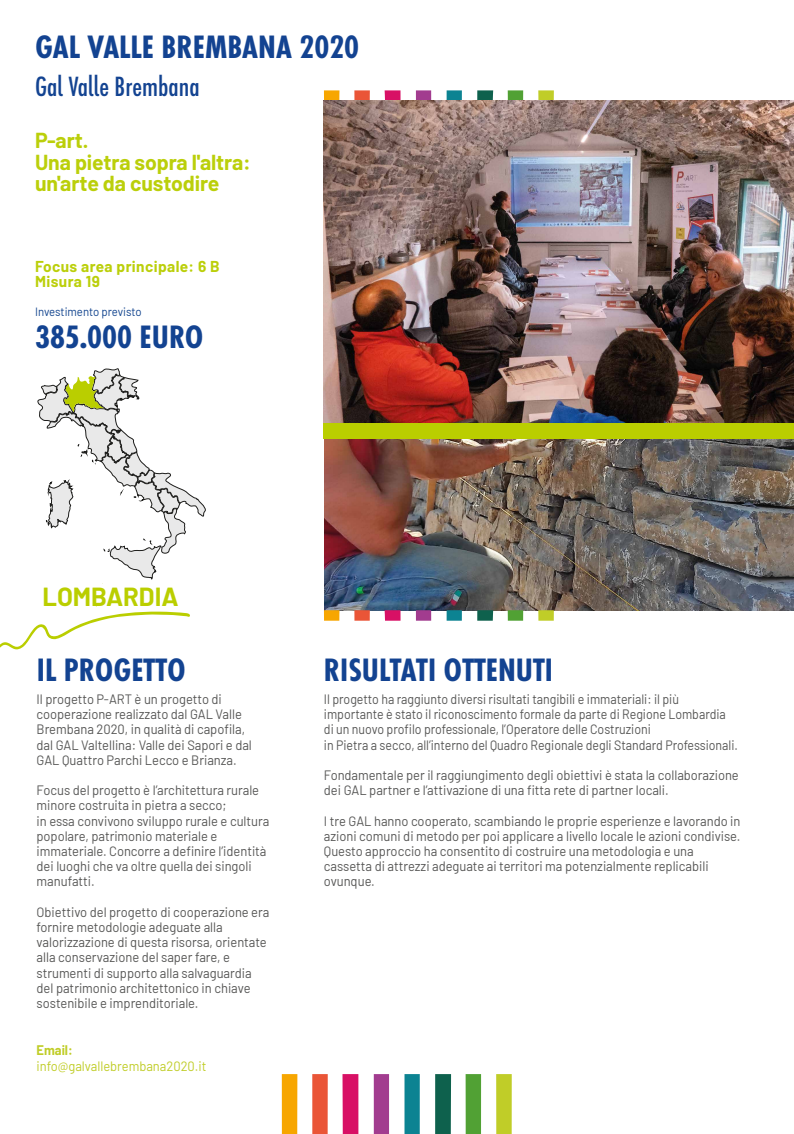
<style>
.page{position:relative;width:794px;height:1134px;background:#fff}
.page>*{position:absolute;margin:0;border:0;box-sizing:border-box;transform-origin:0 0}
.t1{font:700 29.8px "Futura Next Cn";color:#134391}
.t2{font:700 29.76px "Futura Next Cn";color:#134391}
.t3{font:500 25.6px "Futura Next Cn";color:#134391}
.t4{font:700 25.56px "Barlow";color:#bace00}
.t5{font:700 21.2px/21.6px "Barlow";letter-spacing:-.005em;color:#bbcf0a}
.t6{font:700 15.4px/15.6px "Barlow";letter-spacing:.025em;color:#bbcf0a}
.t7{font:13.6px/15.2px "Barlow";color:#575756;scale:.95 1}
.t8{font:13.6px/15.2px "Barlow";color:#575756;scale:.91 1}
.t9{font:13.6px "Barlow";color:#c0cd28;scale:.95 1}
.t10{font:700 13.6px "Barlow";color:#c0cd28;scale:.95 1}
.t11{font:12px "Barlow";letter-spacing:-.005em;color:#12448e;scale:.95 1}
</style>
<div class="page">
<img style="left:324px;top:439px;width:470px;height:171px">
<div style="left:324px;top:421px;width:470px;height:18px;background:#bace00"></div>
<svg style="left:282px;top:1074px;width:15px;height:60px"></svg>
<svg style="left:312px;top:1074px;width:16px;height:60px"></svg>
<svg style="left:342px;top:1074px;width:16px;height:60px"></svg>
<div style="left:374px;top:1074px;width:15px;height:60px;background:#a23c8f"></div>
<div style="left:404px;top:1074px;width:16px;height:60px;background:#0c8392"></div>
<svg style="left:435px;top:1074px;width:16px;height:60px"></svg>
<svg style="left:465px;top:1074px;width:16px;height:60px"></svg>
<svg style="left:496px;top:1074px;width:16px;height:60px"></svg>
<svg style="left:324px;top:90px;width:15px;height:10px"></svg>
<svg style="left:354px;top:90px;width:16px;height:10px"></svg>
<svg style="left:384px;top:90px;width:16px;height:10px"></svg>
<div style="left:416px;top:90px;width:15px;height:11px;background:#a23c8f"></div>
<div style="left:446px;top:90px;width:16px;height:11px;background:#0c8392"></div>
<svg style="left:477px;top:90px;width:16px;height:10px"></svg>
<svg style="left:508px;top:90px;width:15px;height:10px"></svg>
<svg style="left:538px;top:90px;width:16px;height:10px"></svg>
<svg style="left:324px;top:610px;width:15px;height:11px"></svg>
<svg style="left:354px;top:610px;width:16px;height:11px"></svg>
<svg style="left:384px;top:610px;width:16px;height:11px"></svg>
<div style="left:416px;top:610px;width:15px;height:11px;background:#a23c8f"></div>
<div style="left:446px;top:610px;width:16px;height:11px;background:#0c8392"></div>
<svg style="left:477px;top:610px;width:16px;height:11px"></svg>
<svg style="left:508px;top:610px;width:15px;height:11px"></svg>
<svg style="left:538px;top:610px;width:16px;height:11px"></svg>
<svg style="left:38px;top:368px;width:168px;height:216px"></svg>
<svg style="left:0;top:605px;width:190px;height:45px"></svg>
<img style="left:324px;top:100px;width:470px;height:322px">
<h2 class="t2" style="left:35px;top:27px;width:326px">GAL VALLE BREMBANA 2020</h2>
<h3 class="t3" style="left:35px;top:71px;width:166px">Gal Valle Brembana</h3>
<h3 class="t5" style="left:35px;top:128px;width:217px">P-art.<br>Una pietra sopra l'altra: un'arte da custodire</h3>
<p class="t6" style="left:35px;top:257px;width:186px">Focus area principale: 6 B<br>Misura 19</p>
<h2 class="t2" style="left:35px;top:317px;width:170px">385.000 EURO</h2>
<p class="t11" style="left:35px;top:303px;width:114px">Investimento previsto</p>
<h3 class="t4" style="left:43px;top:578px;width:138px">LOMBARDIA</h3>
<h1 class="t1" style="left:37px;top:651px;width:150px">IL PROGETTO</h1>
<h1 class="t1" style="left:324px;top:651px;width:230px">RISULTATI OTTENUTI</h1>
<p class="t7" style="left:37px;top:690px;width:228px">Il progetto P-ART è un progetto di cooperazione realizzato dal GAL Valle Brembana 2020, in qualità di capofila, dal GAL Valtellina: Valle dei Sapori e dal GAL Quattro Parchi Lecco e Brianza.</p>
<p class="t7" style="left:37px;top:781px;width:246px">Focus del progetto è l’architettura rurale minore costruita in pietra a secco;<br>in essa convivono sviluppo rurale e cultura popolare, patrimonio materiale e immateriale. Concorre a definire l’identità dei luoghi che va oltre quella dei singoli manufatti.</p>
<p class="t7" style="left:37px;top:903px;width:246px">Obiettivo del progetto di cooperazione era fornire metodologie adeguate alla valorizzazione di questa risorsa, orientate alla conservazione del saper fare, e strumenti di supporto alla salvaguardia del patrimonio architettonico in chiave sostenibile e imprenditoriale.</p>
<p class="t8" style="left:324px;top:690px;width:456px">Il progetto ha raggiunto diversi risultati tangibili e immateriali: il più importante è stato il riconoscimento formale da parte di Regione Lombardia di un nuovo profilo professionale, l’Operatore delle Costruzioni<br>in Pietra a secco, all’interno del Quadro Regionale degli Standard Professionali.</p>
<p class="t7" style="left:324px;top:766px;width:438px">Fondamentale per il raggiungimento degli obiettivi è stata la collaborazione dei GAL partner e l’attivazione di una fitta rete di partner locali.</p>
<p class="t7" style="left:324px;top:812px;width:440px">I tre GAL hanno cooperato, scambiando le proprie esperienze e lavorando in azioni comuni di metodo per poi applicare a livello locale le azioni condivise.<br>Questo approccio ha consentito di costruire una metodologia e una cassetta di attrezzi adeguate ai territori ma potenzialmente replicabili ovunque.</p>
<p class="t10" style="left:37px;top:1040px;width:40px">Email:</p>
<p class="t9" style="left:37px;top:1057px;width:180px">info@galvallebrembana2020.it</p>
</div>
